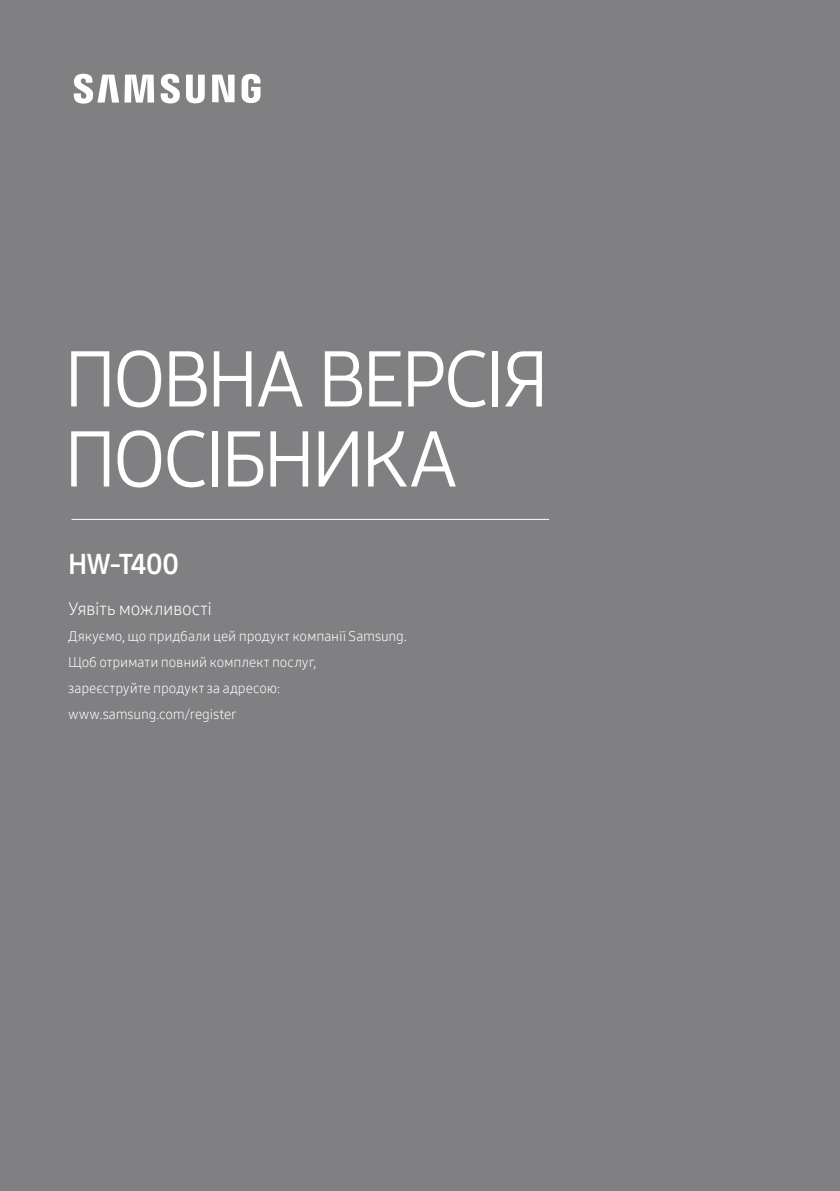
<style>
.page{position:relative;width:840px;height:1191px;background:#fff}
.page>*{position:absolute;margin:0;border:0;box-sizing:border-box;transform-origin:0 0}
.Dscription-C{font:78px/80px "Samsung One 400";letter-spacing:-.05em;color:#fff}
.Dscription-C-2{font:28px "Samsung One 700";letter-spacing:-.035em;color:#fff}
.Dscription-C-3{font:18px "Samsung One 300";letter-spacing:-.015em;color:#fff}
.Dscription-C-4{font:14px/26px "Samsung One 300";letter-spacing:-.01em;color:#fff}
</style>
<div class="page">
<div style="left:0;top:0;width:839px;height:1191px;background:#808083"></div>
<svg style="left:74px;top:74px;width:186px;height:30px"></svg>
<hr style="left:71px;top:519px;width:478px;height:1px;background:#fff">
<p class="Dscription-C" style="left:64px;top:338px;width:486px">ПОВНА ВЕРСІЯ<br>ПОСІБНИКА</p>
<p class="Dscription-C-2" style="left:68px;top:545px;width:113px">HW-T400</p>
<p class="Dscription-C-3" style="left:68px;top:597px;width:145px">Уявіть можливості</p>
<p class="Dscription-C-4" style="left:68px;top:623px;width:340px">Дякуємо, що придбали цей продукт компанії Samsung.<br>Щоб отримати повний комплект послуг,<br>зареєструйте продукт за адресою: www.samsung.com/register</p>
</div>
